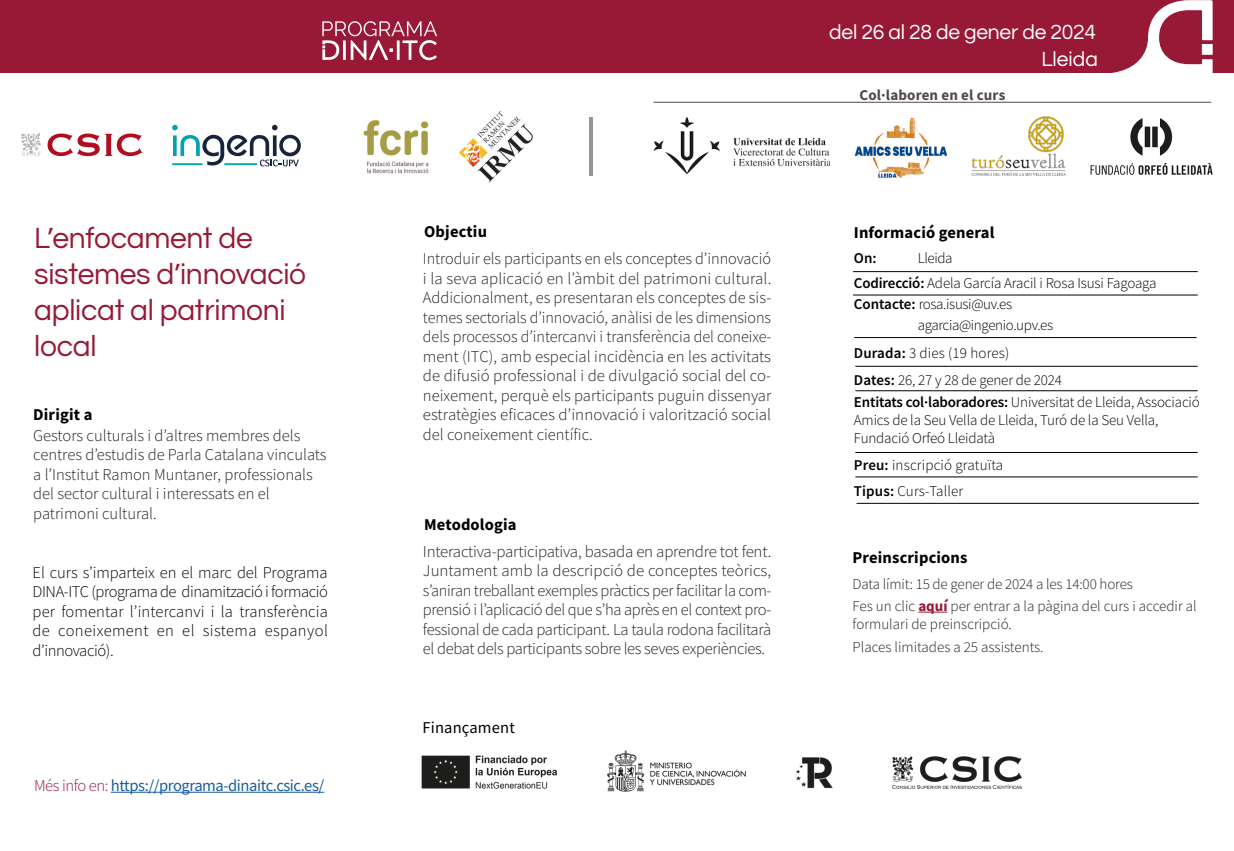
<style>
.page{position:relative;width:1234px;height:851px;background:#fff}
.page>*{position:absolute;margin:0;border:0;box-sizing:border-box;transform-origin:0 0}
.t1{font:58.5px "Minion Pro";color:#939598}
.Heading_1{font:30px/36px "Questrial";letter-spacing:-.01em;color:#981936}
.Heading_1-2{font:21px "Questrial";letter-spacing:-.01em;color:#fff}
.listas{font:300 16.5px/19.5px "Source Sans Pro";color:#231f20;text-align:justify}
.listas-2{font:300 16.5px/19.5px "Source Sans Pro";letter-spacing:.025em;color:#000;text-align:justify}
.listas-3{font:700 16.5px "Source Sans Pro";letter-spacing:.01em;color:#000}
.Heading_1-3{font:16.5px "Source Sans Pro";letter-spacing:-.025em;color:#175d9e}
.listas-4{font:16.5px "Source Sans Pro";letter-spacing:.01em;color:#000}
.listas-5{font:300 15px/18px "Source Sans Pro";letter-spacing:-.01em;color:#000}
.listas-6{font:300 15px/18px "Source Sans Pro";color:#231f20}
.listas-7{font:300 15px "Source Sans Pro";letter-spacing:.01em;color:#000}
.listas-8{font:700 15px "Source Sans Pro";letter-spacing:.01em;color:#524a47}
.listas-9{font:600 15px "Source Sans Pro";color:#000}
.s1{font-weight:300;color:#981936}
.s2{font-weight:600}
.s3{font-weight:700;color:#981936}
</style>
<div class="page">
<div style="left:0;top:0;width:1233px;height:73px;background:#981936"></div>
<svg style="left:1112px;top:0;width:100px;height:73px"></svg>
<div style="left:1167px;top:68px;width:44px;height:8px;background:#fff"></div>
<svg style="left:322px;top:21px;width:115px;height:39px"></svg>
<svg style="left:918px;top:611px;width:29px;height:1px"></svg>
<hr style="left:111px;top:791px;width:213px;height:1px;background:#175d9e">
<hr style="left:854px;top:337px;width:342px;height:1px;background:#000">
<hr style="left:852px;top:271px;width:345px;height:1px;background:#000">
<hr style="left:852px;top:295px;width:345px;height:1px;background:#000">
<hr style="left:855px;top:366px;width:342px;height:1px;background:#000">
<hr style="left:855px;top:452px;width:342px;height:1px;background:#000">
<hr style="left:855px;top:476px;width:342px;height:1px;background:#000">
<hr style="left:856px;top:503px;width:342px;height:1px;background:#000">
<hr style="left:855px;top:390px;width:342px;height:1px;background:#000">
<svg style="left:21px;top:133px;width:20px;height:24px"></svg>
<svg style="left:48px;top:133px;width:94px;height:23px"></svg>
<svg style="left:172px;top:125px;width:129px;height:41px"></svg>
<hr style="left:224px;top:163px;width:33px;height:2px;background:#00a3b0">
<hr style="left:172px;top:163px;width:30px;height:2px;background:#00a3b0">
<img style="left:459px;top:111px;width:74px;height:72px">
<img style="left:364px;top:120px;width:65px;height:54px">
<img style="left:854px;top:117px;width:92px;height:61px">
<img style="left:653px;top:117px;width:176px;height:58px">
<img style="left:971px;top:116px;width:94px;height:60px">
<img style="left:1090px;top:119px;width:121px;height:55px">
<hr style="left:653px;top:102px;width:557px;height:1px;background:#524a47">
<img style="left:421px;top:750px;width:601px;height:42px">
<p class="Heading_1" style="left:34px;top:221px;width:273px">L’enfocament de sistemes d’innovació aplicat al patrimoni local</p>
<p class="listas-3" style="left:33px;top:403px;width:61px">Dirigit a</p>
<p class="listas-3" style="left:424px;top:220px;width:64px">Objectiu</p>
<p class="t1" style="left:583px;top:103px;width:17px">|</p>
<p class="listas" style="left:423px;top:249px;width:350px">Introduir els participants en els conceptes d’innovació i la seva aplicació en l’àmbit del patrimoni cultural.<br>Addicionalment, es presentaran els conceptes de sis&shy;temes sectorials d’innovació, anàlisi de les dimensions dels processos d’intercanvi i transferència del coneixe&shy;ment (ITC), amb especial incidència en les activitats de difusió professional i de divulgació social del co&shy;neixement, perquè els participants puguin dissenyar estratègies eficaces d’innovació i valorització social</p>
<p class="listas" style="left:33px;top:425px;width:268px">Gestors culturals i d’altres membres dels</p>
<p class="listas" style="left:423px;top:424px;width:171px">del coneixement científic.</p>
<p class="listas" style="left:33px;top:445px;width:295px;text-align:left">centres d’estudis de Parla Catalana vinculats a l’Institut Ramon Muntaner, professionals del sector cultural i interessats en el patrimoni cultural.</p>
<p class="listas-3" style="left:424px;top:513px;width:94px">Metodologia</p>
<p class="listas" style="left:423px;top:541px;width:350px">Interactiva-participativa, basada en aprendre tot fent.<br>Juntament amb la descripció de conceptes teòrics, s’aniran treballant exemples pràctics per facilitar la com&shy;prensió i l’aplicació del que s’ha après en el context pro&shy;fessional de cada participant. La taula rodona facilitarà el debat dels participants sobre les seves experiències.</p>
<p class="listas-2" style="left:33px;top:562px;width:297px">El curs s’imparteix en el marc del Programa DINA-ITC (programa de dinamització i formació per fomentar l’intercanvi i la transferència de coneixement en el sistema espanyol d’innovació).</p>
<p class="Heading_1-3" style="left:34px;top:775px;width:292px"><span class="s1">Més info en:</span> https://programa-dinaitc.csic.es/</p>
<p class="listas-4" style="left:422px;top:717px;width:94px">Finançament</p>
<p class="Heading_1-2" style="left:829px;top:17px;width:268px">del 26 al 28 de gener de 2024</p>
<p class="listas-8" style="left:859px;top:85px;width:147px">Col·laboren en el curs</p>
<p class="Heading_1-2" style="left:1041px;top:44px;width:58px">Lleida</p>
<p class="listas-3" style="left:853px;top:221px;width:142px">Informació general</p>
<p class="listas-9" style="left:853px;top:248px;width:24px">On:</p>
<p class="listas-5" style="left:917px;top:249px;width:36px">Lleida</p>
<p class="listas-5" style="left:853px;top:273px;width:304px;line-height:21px"><span class="s2">Codirecció:</span> Adela García Aracil i Rosa Isusi Fagoaga<br><span class="s2">Contacte:</span> rosa.isusi@uv.es</p>
<p class="listas-5" style="left:917px;top:316px;width:137px">agarcia@ingenio.upv.es</p>
<p class="listas-7" style="left:853px;top:343px;width:157px"><span class="s2">Durada:</span> 3 dies (19 hores)</p>
<p class="listas-5" style="left:853px;top:370px;width:210px"><span class="s2">Dates:</span> 26, 27 y 28 de gener de 2024</p>
<p class="listas-5" style="left:853px;top:393px;width:347px"><span class="s2">Entitats col·laboradores:</span> Universitat de Lleida, Associació<br>Amics de la Seu Vella de Lleida, Turó de la Seu Vella,<br>Fundació Orfeó Lleidatà</p>
<p class="listas-7" style="left:853px;top:455px;width:151px"><span class="s2">Preu:</span> inscripció gratuïta</p>
<p class="listas-7" style="left:853px;top:482px;width:111px"><span class="s2">Tipus:</span> Curs-Taller</p>
<p class="listas-3" style="left:852px;top:546px;width:116px">Preinscripcions</p>
<p class="listas-6" style="left:852px;top:575px;width:282px">Data límit: 15 de gener de 2024 a les 14:00 hores</p>
<p class="listas-6" style="left:852px;top:597px;width:345px">Fes un clic <span class="s3">aquí</span> per entrar a la pàgina del curs i accedir al formulari de preinscripció.</p>
<p class="listas-6" style="left:852px;top:637px;width:192px">Places limitades a 25 assistents.</p>
</div>
